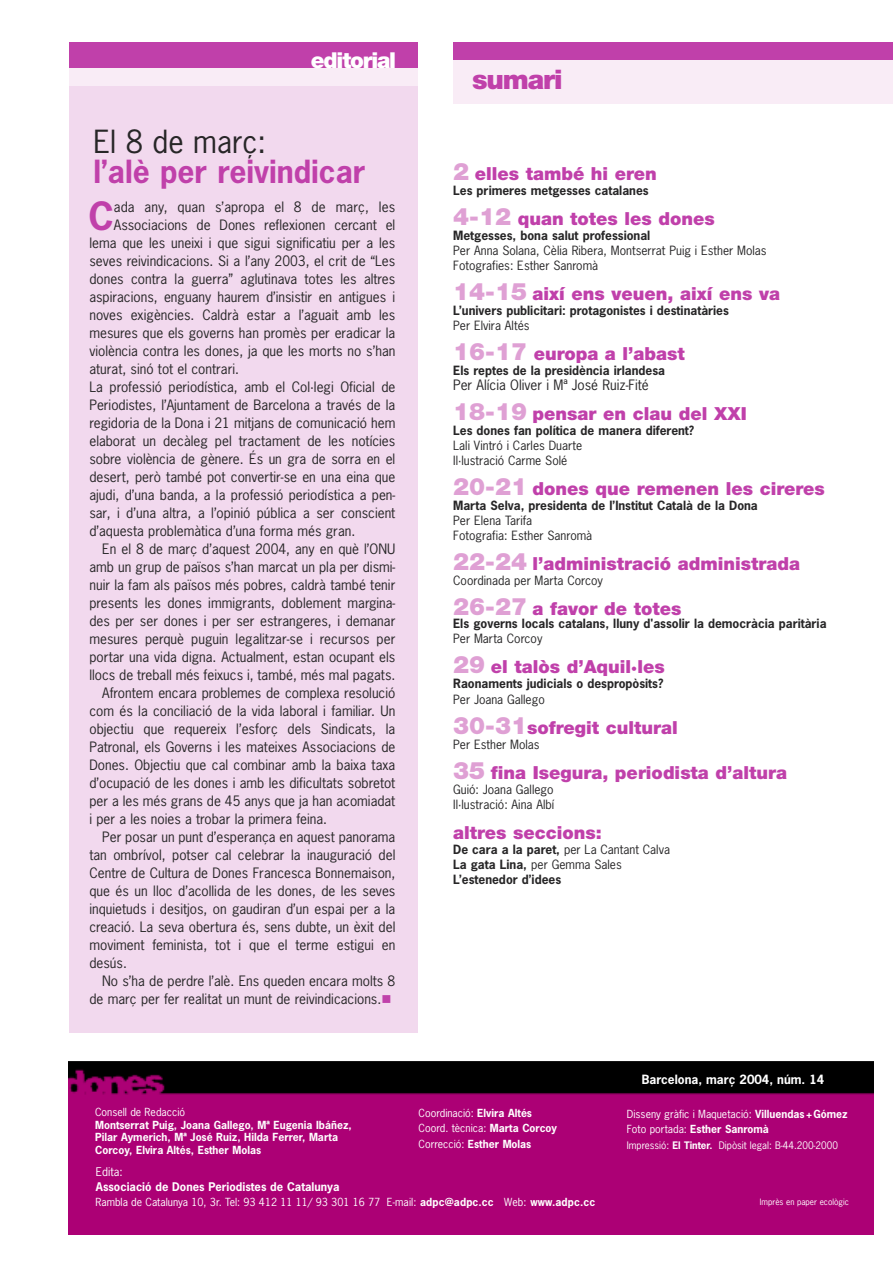
<style>
.page{position:relative;width:893px;height:1263px;background:#fff}
.page>*{position:absolute;margin:0;border:0;box-sizing:border-box;transform-origin:0 0}
.t1{font:700 36.6px "News Gothic";color:#c040aa}
.t2{font:700 30px "News Gothic";color:#c040aa}
.t3{font:30px "News Gothic";color:#272627}
.t4{font:900 27px "Helvetica Neue";letter-spacing:-.04em;color:#c040aa}
.t5{font:900 21.9px "Helvetica Neue";letter-spacing:-.055em;color:#fff}
.t6{font:900 18px "Helvetica Neue";color:#c040aa}
.t7{font:13.5px "News Gothic";color:#272627}
.t8{font:700 12px/15px "News Gothic";color:#272627}
.t9{font:12px/15px "News Gothic";color:#272627}
.t10{font:700 12px "News Gothic";color:#fff}
.t11{font:700 11.25px "News Gothic";color:#fff}
.t12{font:11.25px "News Gothic";color:#fff}
.t13{font:10.5px/15.8px "News Gothic";color:#fff}
.t14{font:700 10.5px/12.6px "News Gothic";color:#fff}
.t15{font:9.75px "News Gothic";color:#fff}
.t16{font:8.25px "News Gothic";color:#fff}
.s1{color:#c040aa}
.s2{font-size:24px;color:#dfa0d4}
.s3{font-weight:400}
.s4{font-weight:700}
</style>
<div class="page">
<div style="left:69px;top:55px;width:349px;height:978px;background:#f2d9ee"></div>
<div style="left:69px;top:43px;width:349px;height:42px;background:#c040aa"></div>
<div style="left:69px;top:68px;width:349px;height:17px;background:#f9ecf6"></div>
<img style="left:68px;top:1062px;width:806px;height:172px">
<div style="left:453px;top:43px;width:440px;height:55px;background:#c040aa"></div>
<div style="left:453px;top:61px;width:440px;height:43px;background:#f9ecf6"></div>
<hr style="left:0;top:42px;width:1px;height:43px;background:#c040aa">
<svg style="left:0;top:68px;width:1px;height:17px"></svg>
<h3 class="t5" style="left:311px;top:52px;width:87px">editorial</h3>
<h2 class="t3" style="left:93px;top:125px;width:174px">El 8 de març:</h2>
<h2 class="t2" style="left:93px;top:155px;width:273px">l’alè per reivindicar</h2>
<h1 class="t1" style="left:89px;top:196px;width:27px">C</h1>
<p class="t7" style="left:114px;top:199px;width:283px">ada any, quan s’apropa el 8 de març, les</p>
<p class="t7" style="left:114px;top:217px;width:283px">Associacions de Dones reflexionen cercant el</p>
<p class="t7" style="left:89px;top:235px;width:307px">lema que les uneixi i que sigui significatiu per a les</p>
<p class="t7" style="left:89px;top:253px;width:307px">seves reivindicacions. Si a l’any 2003, el crit de “Les</p>
<p class="t7" style="left:89px;top:271px;width:307px">dones contra la guerra” aglutinava totes les altres</p>
<p class="t7" style="left:89px;top:289px;width:307px">aspiracions, enguany haurem d’insistir en antigues i</p>
<p class="t7" style="left:89px;top:307px;width:307px">noves exigències. Caldrà estar a l’aguait amb les</p>
<p class="t7" style="left:89px;top:325px;width:307px">mesures que els governs han promès per eradicar la</p>
<p class="t7" style="left:89px;top:343px;width:307px">violència contra les dones, ja que les morts no s’han</p>
<p class="t7" style="left:89px;top:361px;width:151px">aturat, sinó tot el contrari.</p>
<p class="t7" style="left:89px;top:379px;width:307px">La professió periodística, amb el Col·legi Oficial de</p>
<p class="t7" style="left:89px;top:397px;width:307px">Periodistes, l’Ajuntament de Barcelona a través de la</p>
<p class="t7" style="left:89px;top:415px;width:307px">regidoria de la Dona i 21 mitjans de comunicació hem</p>
<p class="t7" style="left:89px;top:433px;width:307px">elaborat un decàleg pel tractament de les notícies</p>
<p class="t7" style="left:89px;top:451px;width:307px">sobre violència de gènere. És un gra de sorra en el</p>
<p class="t7" style="left:89px;top:469px;width:307px">desert, però també pot convertir-se en una eina que</p>
<p class="t7" style="left:89px;top:487px;width:307px">ajudi, d’una banda, a la professió periodística a pen-</p>
<p class="t7" style="left:89px;top:505px;width:307px">sar, i d’una altra, a l’opinió pública a ser conscient</p>
<p class="t7" style="left:89px;top:523px;width:267px">d’aquesta problemàtica d’una forma més gran.</p>
<p class="t7" style="left:102px;top:541px;width:295px">En el 8 de març d’aquest 2004, any en què l’ONU</p>
<p class="t7" style="left:89px;top:559px;width:307px">amb un grup de països s’han marcat un pla per dismi-</p>
<p class="t7" style="left:89px;top:577px;width:307px">nuir la fam als països més pobres, caldrà també tenir</p>
<p class="t7" style="left:89px;top:595px;width:307px">presents les dones immigrants, doblement margina-</p>
<p class="t7" style="left:89px;top:613px;width:307px">des per ser dones i per ser estrangeres, i demanar</p>
<p class="t7" style="left:89px;top:631px;width:307px">mesures perquè puguin legalitzar-se i recursos per</p>
<p class="t7" style="left:89px;top:649px;width:307px">portar una vida digna. Actualment, estan ocupant els</p>
<p class="t7" style="left:89px;top:667px;width:307px">llocs de treball més feixucs i, també, més mal pagats.</p>
<p class="t7" style="left:102px;top:685px;width:295px">Afrontem encara problemes de complexa resolució</p>
<p class="t7" style="left:89px;top:703px;width:307px">com és la conciliació de la vida laboral i familiar. Un</p>
<p class="t7" style="left:89px;top:721px;width:307px">objectiu que requereix l’esforç dels Sindicats, la</p>
<p class="t7" style="left:89px;top:739px;width:307px">Patronal, els Governs i les mateixes Associacions de</p>
<p class="t7" style="left:89px;top:757px;width:307px">Dones. Objectiu que cal combinar amb la baixa taxa</p>
<p class="t7" style="left:89px;top:775px;width:307px">d’ocupació de les dones i amb les dificultats sobretot</p>
<p class="t7" style="left:89px;top:793px;width:307px">per a les més grans de 45 anys que ja han acomiadat</p>
<p class="t7" style="left:89px;top:811px;width:239px">i per a les noies a trobar la primera feina.</p>
<p class="t7" style="left:102px;top:829px;width:295px">Per posar un punt d’esperança en aquest panorama</p>
<p class="t7" style="left:89px;top:847px;width:307px">tan ombrívol, potser cal celebrar la inauguració del</p>
<p class="t7" style="left:89px;top:865px;width:307px">Centre de Cultura de Dones Francesca Bonnemaison,</p>
<p class="t7" style="left:89px;top:883px;width:307px">que és un lloc d’acollida de les dones, de les seves</p>
<p class="t7" style="left:89px;top:901px;width:307px">inquietuds i desitjos, on gaudiran d’un espai per a la</p>
<p class="t7" style="left:89px;top:919px;width:307px">creació. La seva obertura és, sens dubte, un èxit del</p>
<p class="t7" style="left:89px;top:937px;width:307px">moviment feminista, tot i que el terme estigui en</p>
<p class="t7" style="left:89px;top:955px;width:39px">desús.</p>
<p class="t7" style="left:102px;top:973px;width:295px">No s’ha de perdre l’alè. Ens queden encara molts 8</p>
<p class="t7" style="left:89px;top:991px;width:303px">de març per fer realitat un munt de reivindicacions.<span class="s1">■</span></p>
<h3 class="t4" style="left:472px;top:69px;width:92px">sumari</h3>
<h3 class="t6" style="left:453px;top:167px;width:205px"><span class="s2">2</span> elles també hi eren</h3>
<p class="t8" style="left:453px;top:183px;width:197px">Les primeres metgesses catalanes</p>
<h3 class="t6" style="left:453px;top:212px;width:263px"><span class="s2">4-12</span> quan totes les dones</h3>
<p class="t8" style="left:453px;top:228px;width:199px">Metgesses, bona salut professional</p>
<p class="t9" style="left:453px;top:243px;width:315px">Per Anna Solana, Cèlia Ribera, Montserrat Puig i Esther Molas<br>Fotografies: Esther Sanromà</p>
<h3 class="t6" style="left:453px;top:287px;width:328px"><span class="s2">14-15</span> així ens veuen, així ens va</h3>
<p class="t8" style="left:453px;top:303px;width:277px">L’univers publicitari: protagonistes i destinatàries</p>
<p class="t9" style="left:453px;top:318px;width:78px">Per Elvira Altés</p>
<h3 class="t6" style="left:453px;top:347px;width:233px"><span class="s2">16-17</span> europa a l’abast</h3>
<p class="t8" style="left:453px;top:363px;width:213px">Els reptes de la presidència irlandesa</p>
<p class="t7" style="left:453px;top:377px;width:197px">Per Alícia Oliver i Mª José Ruiz-Fité</p>
<h3 class="t6" style="left:453px;top:407px;width:295px"><span class="s2">18-19</span> pensar en clau del XXI</h3>
<p class="t8" style="left:453px;top:423px;width:243px">Les dones fan política de manera diferent?</p>
<p class="t9" style="left:453px;top:438px;width:131px">Lali Vintró i Carles Duarte<br>Il·lustració Carme Solé</p>
<h3 class="t6" style="left:453px;top:482px;width:373px"><span class="s2">20-21</span> dones que remenen les cireres</h3>
<p class="t8" style="left:453px;top:498px;width:306px">Marta Selva, presidenta de l’Institut Català de la Dona</p>
<p class="t9" style="left:453px;top:513px;width:141px">Per Elena Tarifa<br>Fotografia: Esther Sanromà</p>
<h3 class="t6" style="left:453px;top:557px;width:348px"><span class="s2">22-24</span> l’administració administrada</h3>
<p class="t9" style="left:453px;top:573px;width:151px">Coordinada per Marta Corcoy</p>
<h3 class="t6" style="left:453px;top:602px;width:230px"><span class="s2">26-27</span> a favor de totes</h3>
<p class="t8" style="left:453px;top:616px;width:375px">Els governs locals catalans, lluny d'assolir la democràcia paritària</p>
<p class="t9" style="left:453px;top:631px;width:91px">Per Marta Corcoy</p>
<h3 class="t6" style="left:453px;top:660px;width:213px"><span class="s2">29</span> el talòs d’Aquil·les</h3>
<p class="t8" style="left:453px;top:676px;width:212px">Raonaments judicials o despropòsits?</p>
<p class="t9" style="left:453px;top:692px;width:93px">Per Joana Gallego</p>
<h3 class="t6" style="left:453px;top:721px;width:226px"><span class="s2">30-31</span>sofregit cultural</h3>
<p class="t9" style="left:453px;top:737px;width:88px">Per Esther Molas</p>
<h3 class="t6" style="left:453px;top:766px;width:336px"><span class="s2">35</span> fina Isegura, periodista d’altura</h3>
<p class="t9" style="left:453px;top:782px;width:103px">Guió: Joana Gallego<br>Il·lustració: Aina Albí</p>
<h3 class="t6" style="left:453px;top:826px;width:150px">altres seccions:</h3>
<p class="t8" style="left:453px;top:842px;width:218px">De cara a la paret, <span class="s3">per La Cantant Calva<br></span>La gata Lina, <span class="s3">per Gemma Sales<br></span>L’estenedor d’idees</p>
<p class="t13" style="left:95px;top:1105px;width:92px">Consell de Redacció</p>
<p class="t14" style="left:95px;top:1119px;width:258px">Montserrat Puig, Joana Gallego, Mª Eugenia Ibáñez,<br>Pilar Aymerich, Mª José Ruiz, Hilda Ferrer, Marta<br>Corcoy, Elvira Altés, Esther Molas</p>
<p class="t12" style="left:96px;top:1166px;width:28px">Edita:</p>
<p class="t11" style="left:96px;top:1181px;width:245px">Associació de Dones Periodistes de Catalunya</p>
<p class="t13" style="left:419px;top:1105px;width:140px">Coordinació: <span class="s4">Elvira Altés<br></span>Coord. tècnica: <span class="s4">Marta Corcoy<br></span>Correcció: <span class="s4">Esther Molas</span></p>
<p class="t10" style="left:642px;top:1072px;width:184px">Barcelona, març 2004, núm. 14</p>
<p class="t13" style="left:627px;top:1106px;width:222px">Disseny gràfic i Maquetació: <span class="s4">Villuendas+Gómez<br></span>Foto portada: <span class="s4">Esther Sanromà</span></p>
<p class="t15" style="left:627px;top:1140px;width:213px">Impressió: <span class="s4">El Tinter.</span> Dipòsit legal: B-44.200-2000</p>
<p class="t13" style="left:95px;top:1195px;width:501px">Rambla de Catalunya 10, 3r. Tel: 93 412 11 11/ 93 301 16 77 E-mail: <span class="s4">adpc@adpc.cc</span> Web: <span class="s4">www.adpc.cc</span></p>
<p class="t16" style="left:760px;top:1197px;width:90px">Imprès en paper ecològic</p>
</div>
